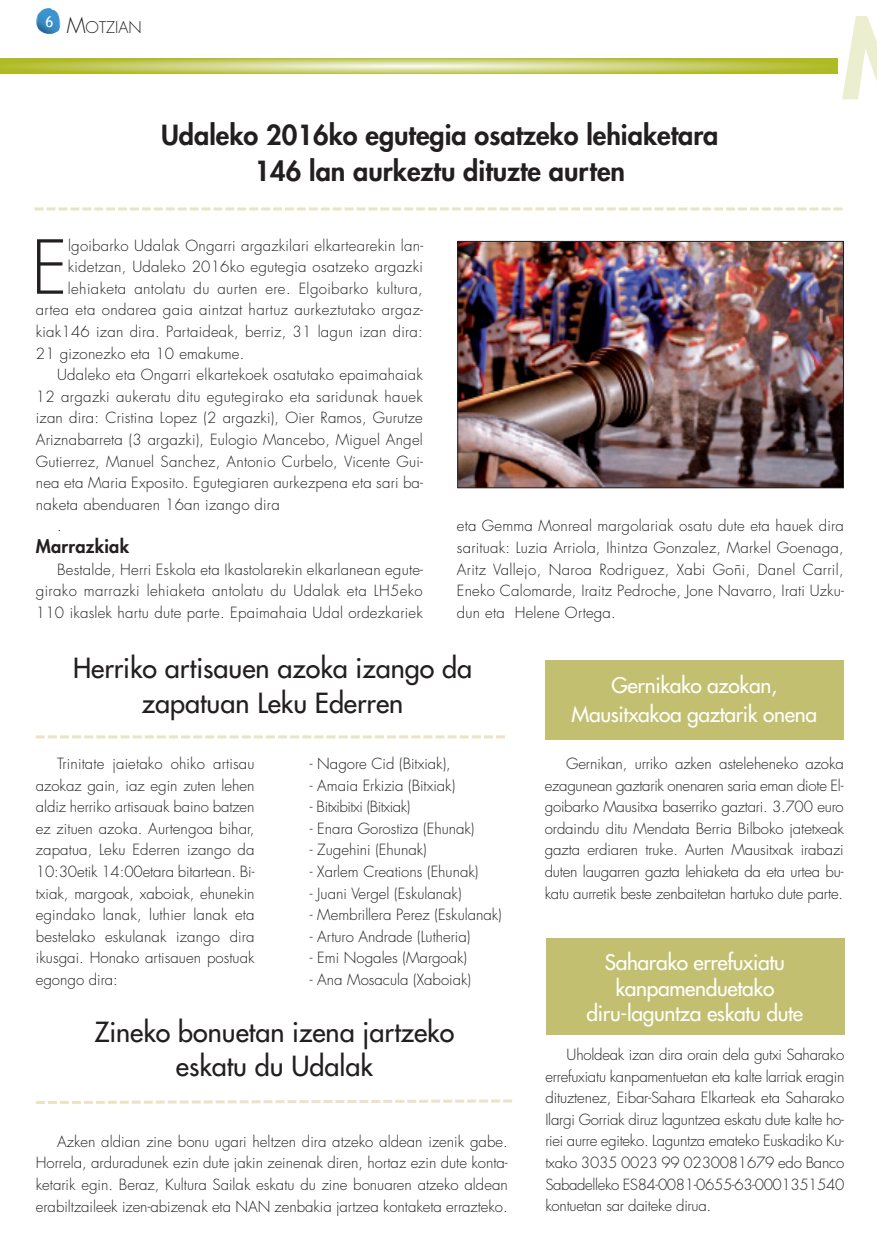
<style>
.page{position:relative;width:877px;height:1247px;background:#fff}
.page>*{position:absolute;margin:0;border:0;box-sizing:border-box;transform-origin:0 0}
.t1{font:300 72.3px "Futura";color:#231f20}
.t2{font:27px/34.5px "Futura";color:#231f20;text-align:center}
.t3{font:800 27px/36px "Futura";color:#231f20;text-align:center}
.t4{font:21px/25.5px "Futura";letter-spacing:-.015em;color:#fff;text-align:center}
.t5{font:800 18px "Futura";letter-spacing:.015em;color:#231f20}
.t6{font:300 15.75px "Futura";color:#231f20}
.t7{font:300 15px/21.6px "Futura";letter-spacing:.015em;color:#231f20;text-align:justify}
.t8{font:300 15px "Futura";letter-spacing:-.03em;color:#231f20}
.s1{font-size:21px}
</style>
<div class="page">
<img style="left:36px;top:8px;width:24px;height:26px">
<svg style="left:0;top:58px;width:838px;height:15px;background:#c6cd68"></svg>
<svg style="left:842px;top:16px;width:35px;height:84px;fill:#eceed0"></svg>
<div style="left:545px;top:660px;width:299px;height:80px;background:#c2bf70"></div>
<svg style="left:36px;top:735px;width:469px;height:3px"></svg>
<div style="left:546px;top:938px;width:298px;height:97px;background:#c2bf70"></div>
<svg style="left:36px;top:1099px;width:476px;height:5px"></svg>
<svg style="left:34px;top:207px;width:808px;height:3px"></svg>
<img style="left:459px;top:243px;width:383px;height:243px">
<div style="left:457px;top:241px;width:387px;height:247px;border:1px solid #231f20"></div>
<p class="t6" style="left:45px;top:20px;width:98px"><sup>6</sup> <span class="s1">M</span>OTZIAN</p>
<h2 class="t3" style="left:161px;top:119px;width:559px">Udaleko 2016ko egutegia osatzeko lehiaketara<br>146 lan aurkeztu dituzte aurten</h2>
<h1 class="t1" style="left:31px;top:234px;width:38px">E</h1>
<p class="t7" style="left:68px;top:235px;width:357px">lgoibarko Udalak Ongarri argazkilari elkartearekin lan-</p>
<p class="t7" style="left:68px;top:257px;width:356px">kidetzan, Udaleko 2016ko egutegia osatzeko argazki</p>
<p class="t7" style="left:68px;top:279px;width:356px">lehiaketa antolatu du aurten ere. Elgoibarko kultura,</p>
<p class="t7" style="left:36px;top:300px;width:389px">artea eta ondarea gaia aintzat hartuz aurkeztutako argaz-</p>
<p class="t7" style="left:36px;top:322px;width:388px">kiak146 izan dira. Partaideak, berriz, 31 lagun izan dira:</p>
<p class="t7" style="left:36px;top:343px;width:210px">21 gizonezko eta 10 emakume.</p>
<p class="t7" style="left:57px;top:365px;width:367px">Udaleko eta Ongarri elkartekoek osatutako epaimahaiak</p>
<p class="t7" style="left:36px;top:387px;width:388px">12 argazki aukeratu ditu egutegirako eta saridunak hauek</p>
<p class="t7" style="left:36px;top:408px;width:388px">izan dira: Cristina Lopez (2 argazki), Oier Ramos, Gurutze</p>
<p class="t7" style="left:36px;top:430px;width:388px">Ariznabarreta (3 argazki), Eulogio Mancebo, Miguel Angel</p>
<p class="t7" style="left:36px;top:451px;width:389px">Gutierrez, Manuel Sanchez, Antonio Curbelo, Vicente Gui-</p>
<p class="t7" style="left:36px;top:473px;width:389px">nea eta Maria Exposito. Egutegiaren aurkezpena eta sari ba-</p>
<p class="t7" style="left:36px;top:495px;width:245px">naketa abenduaren 16an izango dira</p>
<p class="t7" style="left:57px;top:516px;width:6px">.</p>
<p class="t5" style="left:36px;top:538px;width:95px">Marrazkiak</p>
<p class="t7" style="left:36px;top:559px;width:389px;text-indent:21px">Bestalde, Herri Eskola eta Ikastolarekin elkarlanean egute&shy;girako marrazki lehiaketa antolatu du Udalak eta LH5eko 110 ikaslek hartu dute parte. Epaimahaia Udal ordezkariek</p>
<p class="t7" style="left:457px;top:516px;width:389px">eta Gemma Monreal margolariak osatu dute eta hauek dira sarituak: Luzia Arriola, Ihintza Gonzalez, Markel Goenaga, Aritz Vallejo, Naroa Rodriguez, Xabi Goñi, Danel Carril, Eneko Calomarde, Iraitz Pedroche, Jone Navarro, Irati Uzku&shy;dun eta Helene Ortega.</p>
<h2 class="t2" style="left:73px;top:653px;width:401px">Herriko artisauen azoka izango da zapatuan Leku Ederren</h2>
<p class="t7" style="left:36px;top:754px;width:220px;text-indent:21px">Trinitate jaietako ohiko artisau azokaz gain, iaz egin zuten lehen aldiz herriko artisauak baino batzen ez zituen azoka. Aurtengoa bihar, zapatua, Leku Ederren izango da 10:30etik 14:00etara bitartean. Bi&shy;txiak, margoak, xaboiak, ehunekin egindako lanak, luthier lanak eta bestelako eskulanak izango dira ikusgai. Honako artisauen postuak egongo dira:</p>
<p class="t7" style="left:310px;top:754px;width:143px">- Nagore Cid (Bitxiak),</p>
<p class="t7" style="left:310px;top:775px;width:147px">- Amaia Erkizia (Bitxiak)</p>
<p class="t8" style="left:310px;top:800px;width:102px">- Bitxibitxi (Bitxiak)</p>
<p class="t7" style="left:310px;top:819px;width:166px">- Enara Gorostiza (Ehunak)</p>
<p class="t7" style="left:310px;top:840px;width:118px">- Zugehini (Ehunak)</p>
<p class="t7" style="left:310px;top:862px;width:170px">- Xarlem Creations (Ehunak)</p>
<p class="t7" style="left:310px;top:883px;width:153px">- Juani Vergel (Eskulanak)</p>
<p class="t7" style="left:310px;top:905px;width:194px">- Membrillera Perez (Eskulanak)</p>
<p class="t7" style="left:310px;top:927px;width:162px">- Arturo Andrade (Lutheria)</p>
<p class="t7" style="left:310px;top:948px;width:159px">- Emi Nogales (Margoak)</p>
<p class="t7" style="left:310px;top:970px;width:163px">- Ana Mosacula (Xaboiak)</p>
<h2 class="t2" style="left:94px;top:1016px;width:361px">Zineko bonuetan izena jartzeko eskatu du Udalak</h2>
<p class="t7" style="left:36px;top:1132px;width:473px;text-indent:21px">Azken aldian zine bonu ugari heltzen dira atzeko aldean izenik gabe.<br>Horrela, arduradunek ezin dute jakin zeinenak diren, hortaz ezin dute konta&shy;ketarik egin. Beraz, Kultura Sailak eskatu du zine bonuaren atzeko aldean erabiltzaileek izen-abizenak eta NAN zenbakia jartzea kontaketa errazteko.</p>
<h3 class="t4" style="left:572px;top:673px;width:247px;line-height:28.5px">Gernikako azokan,<br>Mausitxakoa gaztarik onena</h3>
<p class="t7" style="left:545px;top:754px;width:300px;text-indent:21px">Gernikan, urriko azken asteleheneko azoka ezagunean gaztarik onenaren saria eman diote El&shy;goibarko Mausitxa baserriko gaztari. 3.700 euro ordaindu ditu Mendata Berria Bilboko jatetxeak gazta erdiaren truke. Aurten Mausitxak irabazi duten laugarren gazta lehiaketa da eta urtea bu&shy;katu aurretik beste zenbaitetan hartuko dute parte.</p>
<h3 class="t4" style="left:587px;top:951px;width:218px">Saharako errefuxiatu kanpamenduetako diru-laguntza eskatu dute</h3>
<p class="t7" style="left:545px;top:1045px;width:300px;text-indent:21px">Uholdeak izan dira orain dela gutxi Saharako errefuxiatu kanpamentuetan eta kalte larriak eragin dituztenez, Eibar-Sahara Elkarteak eta Saharako Ilargi Gorriak diruz laguntzea eskatu dute kalte ho&shy;riei aurre egiteko. Laguntza emateko Euskadiko Ku&shy;txako 3035 0023 99 0230081679 edo Banco Sabadelleko ES84-0081-0655-63-0001351540 kontuetan sar daiteke dirua.</p>
</div>
